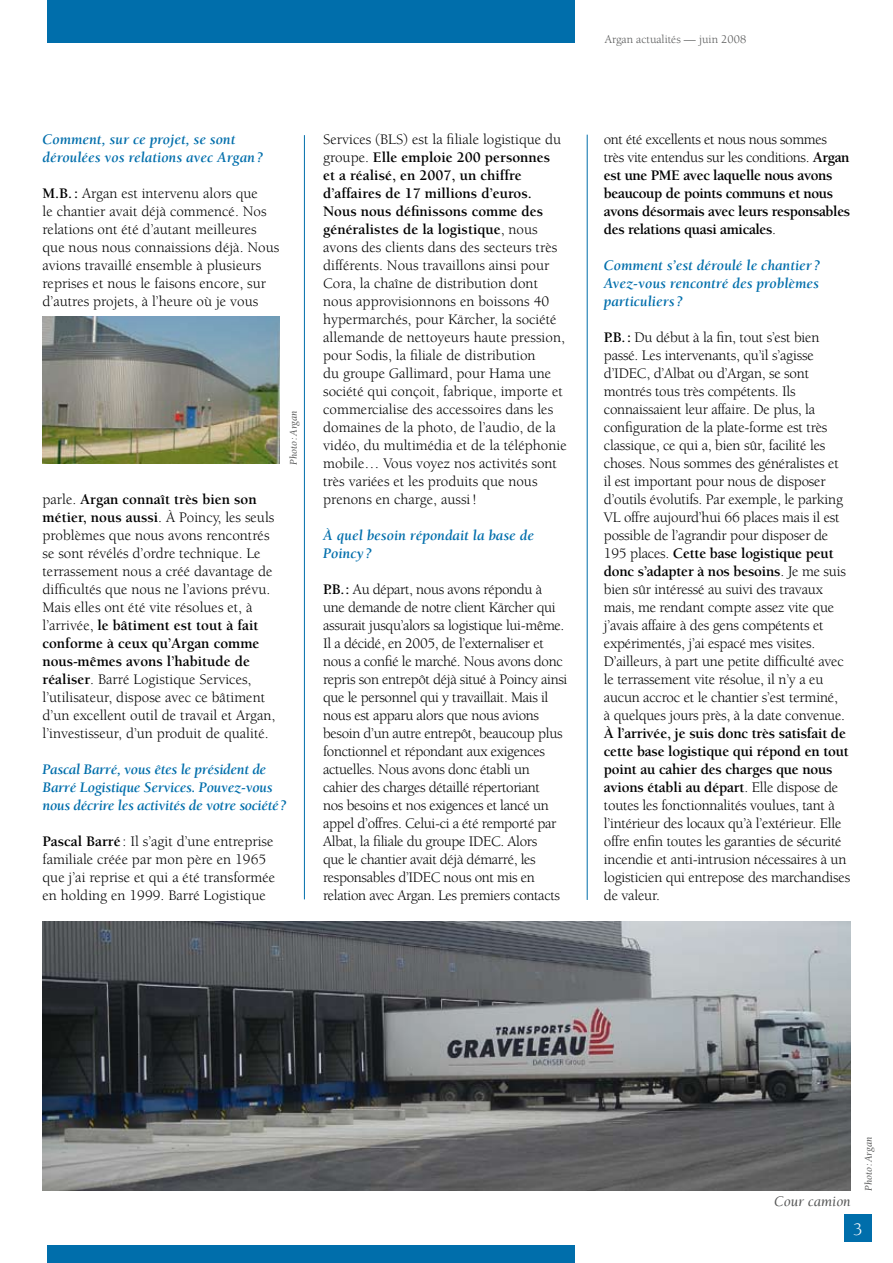
<style>
.page{position:relative;width:893px;height:1263px;background:#fff}
.page>*{position:absolute;margin:0;border:0;box-sizing:border-box;transform-origin:0 0}
.t1{font:18px "Berkeley";color:#fff}
.t2{font:15px/18px "Berkeley";letter-spacing:-.015em;color:#000}
.t3{font:700 15px/18px "Berkeley";letter-spacing:-.025em;color:#000}
.t4{font:italic 700 15px/18px "Berkeley";color:#006eab}
.t5{font:italic 700 15px/18px "Berkeley";letter-spacing:-.02em;color:#006eab}
.t6{font:italic 15px "Berkeley";color:#565757}
.t7{font:12px "Berkeley";color:#565757}
.t8{font:italic 10.5px "Berkeley";color:#565757}
.s1{font-weight:700}
.s2{font-weight:400}
</style>
<div class="page">
<div style="left:47px;top:0;width:527px;height:43px;background:#006eab"></div>
<div style="left:47px;top:1246px;width:527px;height:17px;background:#006eab"></div>
<hr style="left:587px;top:135px;width:1px;height:765px;background:#006eab">
<div style="left:844px;top:1214px;width:28px;height:28px;background:#006eab"></div>
<img style="left:43px;top:922px;width:808px;height:268px">
<img style="left:43px;top:316px;width:236px;height:147px">
<hr style="left:304px;top:135px;width:1px;height:764px;background:#006eab">
<p class="t4" style="left:43px;top:131px;width:222px">Comment, sur ce projet, se sont déroulées vos relations avec Argan?</p>
<p class="t2" style="left:43px;top:185px;width:238px"><span class="s1">M.B.:</span> Argan est intervenu alors que<br>le chantier avait déjà commencé. Nos relations ont été d’autant meilleures que nous nous connaissions déjà. Nous avions travaillé ensemble à plusieurs reprises et nous le faisons encore, sur d’autres projets, à l’heure où je vous</p>
<p class="t8" style="left:288px;top:465px;width:56px;rotate:-90deg">Photo :Argan</p>
<p class="t2" style="left:43px;top:491px;width:234px">parle. <span class="s1">Argan connaît très bien son métier, nous aussi</span>. À Poincy, les seuls problèmes que nous avons rencontrés se sont révélés d’ordre technique. Le terrassement nous a créé davantage de difficultés que nous ne l’avions prévu.<br>Mais elles ont été vite résolues et, à l’arrivée, <span class="s1">le bâtiment est tout à fait conforme à ceux qu’Argan comme nous-mêmes avons l’habitude de réaliser</span>. Barré Logistique Services, l’utilisateur, dispose avec ce bâtiment d’un excellent outil de travail et Argan, l’investisseur, d’un produit de qualité.</p>
<p class="t5" style="left:43px;top:761px;width:246px">Pascal Barré, vous êtes le président de<br>Barré Logistique Services. Pouvez-vous nous décrire les activités de votre société?</p>
<p class="t2" style="left:43px;top:833px;width:234px"><span class="s1">Pascal Barré</span> : Il s’agit d’une entreprise familiale créée par mon père en 1965 que j’ai reprise et qui a été transformée en holding en 1999. Barré Logistique</p>
<p class="t2" style="left:323px;top:131px;width:245px">Services (BLS) est la filiale logistique du groupe. <span class="s1">Elle emploie 200 personnes<br>et a réalisé, en 2007, un chiffre d’affaires de 17 millions d’euros.<br>Nous nous définissons comme des généralistes de la logistique</span>, nous avons des clients dans des secteurs très différents. Nous travaillons ainsi pour Cora, la chaîne de distribution dont nous approvisionnons en boissons 40 hypermarchés, pour Kärcher, la société allemande de nettoyeurs haute pression, pour Sodis, la filiale de distribution<br>du groupe Gallimard, pour Hama une société qui conçoit, fabrique, importe et commercialise des accessoires dans les domaines de la photo, de l’audio, de la vidéo, du multimédia et de la téléphonie mobile… Vous voyez nos activités sont très variées et les produits que nous prenons en charge, aussi!</p>
<p class="t4" style="left:323px;top:527px;width:212px">À quel besoin répondait la base de<br>Poincy ?</p>
<p class="t2" style="left:323px;top:581px;width:246px"><span class="s1">P.B.:</span> Au départ, nous avons répondu à une demande de notre client Kärcher qui assurait jusqu’alors sa logistique lui-même.<br>Il a décidé, en 2005, de l’externaliser et nous a confié le marché. Nous avons donc repris son entrepôt déjà situé à Poincy ainsi que le personnel qui y travaillait. Mais il nous est apparu alors que nous avions besoin d’un autre entrepôt, beaucoup plus fonctionnel et répondant aux exigences actuelles. Nous avons donc établi un cahier des charges détaillé répertoriant<br>nos besoins et nos exigences et lancé un appel d’offres. Celui-ci a été remporté par Albat, la filiale du groupe IDEC. Alors<br>que le chantier avait déjà démarré, les responsables d’IDEC nous ont mis en relation avec Argan. Les premiers contacts</p>
<p class="t7" style="left:605px;top:33px;width:143px">Argan actualités — juin 2008</p>
<p class="t3" style="left:604px;top:131px;width:248px"><span class="s2">ont été excellents et nous nous sommes très vite entendus sur les conditions.</span> Argan est une PME avec laquelle nous avons beaucoup de points communs et nous avons désormais avec leurs responsables des relations quasi amicales<span class="s2">.</span></p>
<p class="t4" style="left:604px;top:257px;width:218px;text-align:justify">Comment s’est déroulé le chantier ?<br>Avez-vous rencontré des problèmes particuliers ?</p>
<p class="t2" style="left:604px;top:329px;width:244px"><span class="s1">P.B.:</span> Du début à la fin, tout s’est bien passé. Les intervenants, qu’il s’agisse d’IDEC, d’Albat ou d’Argan, se sont montrés tous très compétents. Ils connaissaient leur affaire. De plus, la configuration de la plate-forme est très classique, ce qui a, bien sûr, facilité les choses. Nous sommes des généralistes et il est important pour nous de disposer d’outils évolutifs. Par exemple, le parking VL offre aujourd’hui 66 places mais il est possible de l’agrandir pour disposer de 195 places. <span class="s1">Cette base logistique peut donc s’adapter à nos besoins</span>. Je me suis bien sûr intéressé au suivi des travaux mais, me rendant compte assez vite que j’avais affaire à des gens compétents et expérimentés, j’ai espacé mes visites.<br>D’ailleurs, à part une petite difficulté avec le terrassement vite résolue, il n’y a eu aucun accroc et le chantier s’est terminé, à quelques jours près, à la date convenue.</p>
<p class="t2" style="left:604px;top:725px;width:248px"><span class="s1">À l’arrivée, je suis donc très satisfait de cette base logistique qui répond en tout point au cahier des charges que nous avions établi au départ</span>. Elle dispose de toutes les fonctionnalités voulues, tant à l’intérieur des locaux qu’à l’extérieur. Elle offre enfin toutes les garanties de sécurité incendie et anti-intrusion nécessaires à un logisticien qui entrepose des marchandises de valeur.</p>
<p class="t6" style="left:774px;top:1193px;width:78px">Cour camion</p>
<p class="t8" style="left:863px;top:1191px;width:56px;rotate:-90deg">Photo :Argan</p>
<p class="t1" style="left:853px;top:1219px;width:11px">3</p>
</div>
